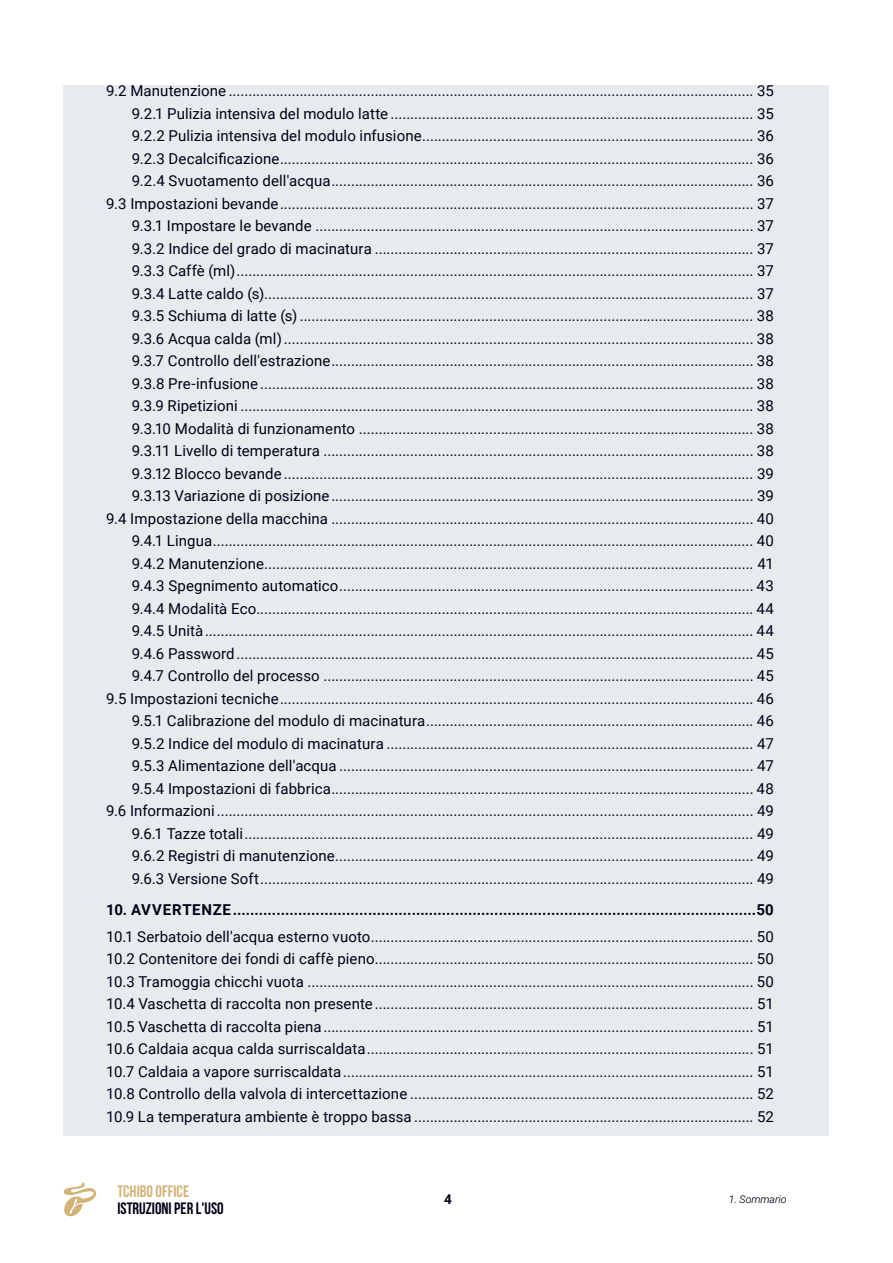
<style>
.page{position:relative;width:893px;height:1263px;background:#fff}
.page>*{position:absolute;margin:0;border:0;box-sizing:border-box;transform-origin:0 0}
.t1{font:700 16.5px "Bebas Neue";color:#000015}
.t2{font:700 16.5px "Bebas Neue";color:#d3b377}
.IHVZ_Level_3{font:15px "Roboto";letter-spacing:.005em;color:#000015}
.IHVZ_Level_2{font:15px "Roboto";letter-spacing:.005em;color:#000015}
.IHVZ_Level_1{font:700 15px "Roboto";letter-spacing:.045em;color:#000015}
.t3{font:700 13.5px "Roboto";color:#000015}
.t4{font:italic 10.5px "Roboto";color:#000015}
</style>
<div class="page">
<div style="left:64px;top:85px;width:765px;height:1050px;background:#e7ebed"></div>
<svg style="left:64px;top:1182px;width:32px;height:34px"></svg>
<p class="IHVZ_Level_2" style="left:106px;top:80px;width:669px">9.2 Manutenzione ..................................................................................................................................... 35</p>
<p class="IHVZ_Level_3" style="left:132px;top:103px;width:644px">9.2.1 Pulizia intensiva del modulo latte ............................................................................................ 35</p>
<p class="IHVZ_Level_3" style="left:132px;top:125px;width:644px">9.2.2 Pulizia intensiva del modulo infusione.................................................................................... 36</p>
<p class="IHVZ_Level_3" style="left:132px;top:148px;width:644px">9.2.3 Decalcificazione........................................................................................................................ 36</p>
<p class="IHVZ_Level_3" style="left:132px;top:170px;width:644px">9.2.4 Svuotamento dell'acqua........................................................................................................... 36</p>
<p class="IHVZ_Level_2" style="left:106px;top:193px;width:669px">9.3 Impostazioni bevande........................................................................................................................ 37</p>
<p class="IHVZ_Level_3" style="left:132px;top:215px;width:644px">9.3.1 Impostare le bevande ............................................................................................................... 37</p>
<p class="IHVZ_Level_3" style="left:132px;top:238px;width:644px">9.3.2 Indice del grado di macinatura ................................................................................................ 37</p>
<p class="IHVZ_Level_3" style="left:132px;top:260px;width:644px">9.3.3 Caffè (ml)................................................................................................................................... 37</p>
<p class="IHVZ_Level_3" style="left:132px;top:283px;width:644px">9.3.4 Latte caldo (s)............................................................................................................................ 37</p>
<p class="IHVZ_Level_3" style="left:132px;top:305px;width:644px">9.3.5 Schiuma di latte (s) ................................................................................................................... 38</p>
<p class="IHVZ_Level_3" style="left:132px;top:328px;width:644px">9.3.6 Acqua calda (ml)....................................................................................................................... 38</p>
<p class="IHVZ_Level_3" style="left:132px;top:350px;width:644px">9.3.7 Controllo dell'estrazione........................................................................................................... 38</p>
<p class="IHVZ_Level_3" style="left:132px;top:373px;width:644px">9.3.8 Pre-infusione ............................................................................................................................. 38</p>
<p class="IHVZ_Level_3" style="left:132px;top:395px;width:644px">9.3.9 Ripetizioni .................................................................................................................................. 38</p>
<p class="IHVZ_Level_3" style="left:132px;top:418px;width:644px">9.3.10 Modalità di funzionamento .................................................................................................... 38</p>
<p class="IHVZ_Level_3" style="left:132px;top:440px;width:644px">9.3.11 Livello di temperatura ............................................................................................................. 38</p>
<p class="IHVZ_Level_3" style="left:132px;top:463px;width:644px">9.3.12 Blocco bevande ....................................................................................................................... 39</p>
<p class="IHVZ_Level_3" style="left:132px;top:485px;width:644px">9.3.13 Variazione di posizione........................................................................................................... 39</p>
<p class="IHVZ_Level_2" style="left:106px;top:508px;width:669px">9.4 Impostazione della macchina ........................................................................................................... 40</p>
<p class="IHVZ_Level_3" style="left:132px;top:530px;width:644px">9.4.1 Lingua......................................................................................................................................... 40</p>
<p class="IHVZ_Level_3" style="left:132px;top:553px;width:644px">9.4.2 Manutenzione............................................................................................................................ 41</p>
<p class="IHVZ_Level_3" style="left:132px;top:575px;width:644px">9.4.3 Spegnimento automatico......................................................................................................... 43</p>
<p class="IHVZ_Level_3" style="left:132px;top:598px;width:644px">9.4.4 Modalità Eco.............................................................................................................................. 44</p>
<p class="IHVZ_Level_3" style="left:132px;top:620px;width:644px">9.4.5 Unità........................................................................................................................................... 44</p>
<p class="IHVZ_Level_3" style="left:132px;top:643px;width:644px">9.4.6 Password................................................................................................................................... 45</p>
<p class="IHVZ_Level_3" style="left:132px;top:665px;width:644px">9.4.7 Controllo del processo ............................................................................................................. 45</p>
<p class="IHVZ_Level_2" style="left:106px;top:688px;width:669px">9.5 Impostazioni tecniche........................................................................................................................ 46</p>
<p class="IHVZ_Level_3" style="left:132px;top:710px;width:644px">9.5.1 Calibrazione del modulo di macinatura................................................................................... 46</p>
<p class="IHVZ_Level_3" style="left:132px;top:733px;width:644px">9.5.2 Indice del modulo di macinatura ............................................................................................. 47</p>
<p class="IHVZ_Level_3" style="left:132px;top:755px;width:644px">9.5.3 Alimentazione dell'acqua ......................................................................................................... 47</p>
<p class="IHVZ_Level_3" style="left:132px;top:778px;width:644px">9.5.4 Impostazioni di fabbrica........................................................................................................... 48</p>
<p class="IHVZ_Level_2" style="left:106px;top:800px;width:669px">9.6 Informazioni ........................................................................................................................................ 49</p>
<p class="IHVZ_Level_3" style="left:132px;top:823px;width:644px">9.6.1 Tazze totali................................................................................................................................. 49</p>
<p class="IHVZ_Level_3" style="left:132px;top:845px;width:644px">9.6.2 Registri di manutenzione.......................................................................................................... 49</p>
<p class="IHVZ_Level_3" style="left:132px;top:868px;width:644px">9.6.3 Versione Soft............................................................................................................................. 49</p>
<p class="IHVZ_Level_1" style="left:106px;top:899px;width:669px">10. AVVERTENZE........................................................................................................................50</p>
<p class="IHVZ_Level_2" style="left:106px;top:926px;width:669px">10.1 Serbatoio dell'acqua esterno vuoto................................................................................................. 50</p>
<p class="IHVZ_Level_2" style="left:106px;top:948px;width:669px">10.2 Contenitore dei fondi di caffè pieno................................................................................................ 50</p>
<p class="IHVZ_Level_2" style="left:106px;top:971px;width:669px">10.3 Tramoggia chicchi vuota ................................................................................................................. 50</p>
<p class="IHVZ_Level_2" style="left:106px;top:993px;width:669px">10.4 Vaschetta di raccolta non presente................................................................................................ 51</p>
<p class="IHVZ_Level_2" style="left:106px;top:1016px;width:669px">10.5 Vaschetta di raccolta piena............................................................................................................. 51</p>
<p class="IHVZ_Level_2" style="left:106px;top:1038px;width:669px">10.6 Caldaia acqua calda surriscaldata.................................................................................................. 51</p>
<p class="IHVZ_Level_2" style="left:106px;top:1061px;width:669px">10.7 Caldaia a vapore surriscaldata........................................................................................................ 51</p>
<p class="IHVZ_Level_2" style="left:106px;top:1083px;width:669px">10.8 Controllo della valvola di intercettazione ....................................................................................... 52</p>
<p class="IHVZ_Level_2" style="left:106px;top:1106px;width:669px">10.9 La temperatura ambiente è troppo bassa ...................................................................................... 52</p>
<p class="t2" style="left:117px;top:1182px;width:73px">TCHIBO OFFICE</p>
<p class="t1" style="left:117px;top:1199px;width:108px">ISTRUZIONI PER L'USO</p>
<p class="t3" style="left:444px;top:1190px;width:9px">4</p>
<p class="t4" style="left:729px;top:1192px;width:59px">1. Sommario</p>
</div>
